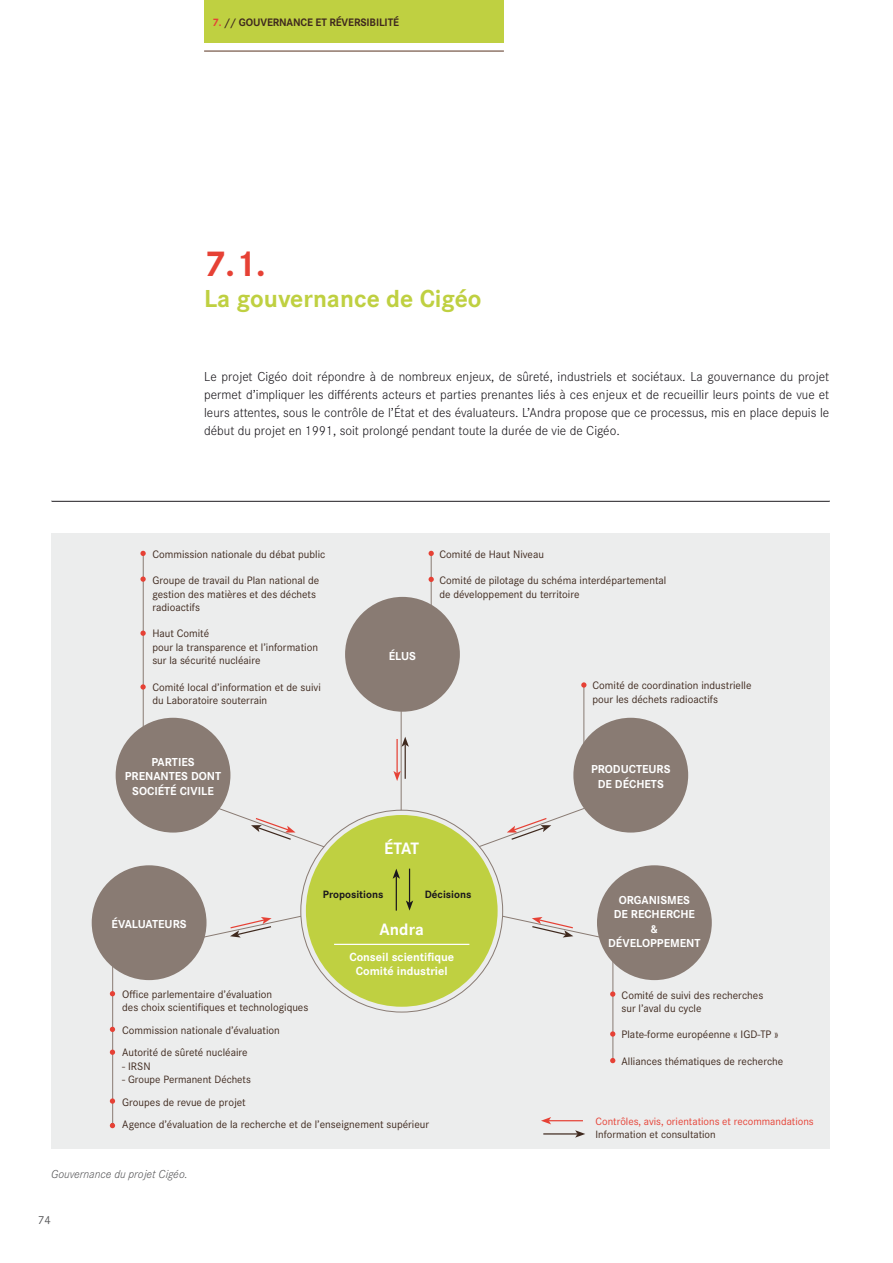
<style>
.page{position:relative;width:893px;height:1263px;background:#fff}
.page>*{position:absolute;margin:0;border:0;box-sizing:border-box;transform-origin:0 0}
.t1{font:700 37.5px "Corporate S";color:#e64135}
.t2{font:700 25.5px "Corporate S";color:#bfd041}
.t3{font:700 17.1px "Corporate S";color:#fff}
.t4{font:300 13.5px/18px "Corporate S";color:#1a171c;text-align:justify}
.t5{font:700 12.3px/14.7px "Corporate S";color:#fff;text-align:center}
.t6{font:700 12px/14.4px "Corporate S";color:#fff;text-align:center}
.t7{font:italic 300 12px "Corporate S";color:#58585a}
.t8{font:12px "Corporate S";color:#58585a}
.t9{font:11.25px/13.5px "Corporate S";color:#3f291e}
.t10{font:700 11.25px "Corporate S";letter-spacing:-.01em;color:#3f291e}
.t11{font:10.95px "Corporate S";color:#3f291e}
.t12{font:10.95px "Corporate S";color:#e64135}
.t13{font:700 10.95px "Corporate S";color:#1a171c}
.s1{color:#e64135}
.s2{font-size:11.25px}
</style>
<div class="page">
<div style="left:51px;top:533px;width:778px;height:615px;background:#eceded"></div>
<hr style="left:52px;top:500px;width:778px;height:2px;background:#1a171c">
<hr style="left:52px;top:499px;width:778px;height:2px;background:#fff">
<hr style="left:401px;top:711px;width:1px;height:99px;background:#897b73">
<div style="left:573px;top:718px;width:115px;height:114px;background:#897b73;border-radius:50%"></div>
<hr style="left:584px;top:683px;width:1px;height:65px;background:#897b73">
<svg style="left:581px;top:682px;width:5px;height:6px"></svg>
<hr style="left:613px;top:957px;width:1px;height:103px;background:#897b73">
<svg style="left:610px;top:991px;width:5px;height:6px"></svg>
<svg style="left:610px;top:1031px;width:5px;height:6px"></svg>
<hr style="left:431px;top:552px;width:1px;height:103px;background:#897b73">
<svg style="left:429px;top:577px;width:5px;height:5px"></svg>
<svg style="left:429px;top:551px;width:5px;height:5px"></svg>
<div style="left:345px;top:597px;width:115px;height:115px;background:#897b73;border-radius:50%"></div>
<hr style="left:143px;top:553px;width:1px;height:184px;background:#897b73">
<svg style="left:140px;top:551px;width:6px;height:5px"></svg>
<svg style="left:140px;top:576px;width:6px;height:6px"></svg>
<svg style="left:140px;top:630px;width:6px;height:6px"></svg>
<svg style="left:140px;top:684px;width:6px;height:6px"></svg>
<div style="left:116px;top:718px;width:114px;height:114px;background:#897b73;border-radius:50%"></div>
<hr style="left:396px;top:739px;width:2px;height:34px;background:#e64135">
<svg style="left:393px;top:771px;width:8px;height:10px"></svg>
<hr style="left:405px;top:744px;width:1px;height:35px;background:#3f291e">
<svg style="left:401px;top:737px;width:8px;height:10px"></svg>
<svg style="left:205px;top:916px;width:96px;height:21px"></svg>
<svg style="left:502px;top:916px;width:97px;height:21px"></svg>
<hr style="left:549px;top:1120px;width:34px;height:1px;background:#e64135">
<svg style="left:541px;top:1117px;width:10px;height:7px"></svg>
<hr style="left:543px;top:1133px;width:34px;height:1px;background:#3f291e">
<svg style="left:575px;top:1130px;width:10px;height:8px"></svg>
<div style="left:306px;top:815px;width:192px;height:192px;background:#bfd041;border-radius:50%"></div>
<hr style="left:334px;top:944px;width:135px;height:1px;background:#fff">
<hr style="left:396px;top:876px;width:1px;height:35px;background:#1a171c">
<svg style="left:393px;top:869px;width:7px;height:10px"></svg>
<hr style="left:409px;top:869px;width:1px;height:34px;background:#1a171c">
<svg style="left:406px;top:900px;width:7px;height:11px"></svg>
<div style="left:92px;top:865px;width:115px;height:115px;background:#897b73;border-radius:50%"></div>
<hr style="left:112px;top:955px;width:1px;height:169px;background:#897b73">
<svg style="left:110px;top:991px;width:5px;height:5px"></svg>
<svg style="left:110px;top:1027px;width:5px;height:5px"></svg>
<svg style="left:110px;top:1049px;width:5px;height:6px"></svg>
<svg style="left:110px;top:1123px;width:5px;height:5px"></svg>
<svg style="left:110px;top:1098px;width:5px;height:6px"></svg>
<svg style="left:479px;top:808px;width:106px;height:39px"></svg>
<svg style="left:218px;top:808px;width:106px;height:39px"></svg>
<div style="left:597px;top:865px;width:115px;height:115px;background:#897b73;border-radius:50%"></div>
<svg style="left:610px;top:1058px;width:5px;height:5px"></svg>
<div style="left:204px;top:0;width:300px;height:43px;background:#bfd041"></div>
<hr style="left:204px;top:50px;width:300px;height:2px;background:#90776a">
<p class="t10" style="left:213px;top:16px;width:188px"><span class="s1">7.</span> // GOUVERNANCE ET RÉVERSIBILITÉ</p>
<h1 class="t1" style="left:204px;top:242px;width:63px">7.1.</h1>
<h2 class="t2" style="left:204px;top:284px;width:279px">LA GOUVERNANCE DE CIGÉO</h2>
<p class="t4" style="left:204px;top:368px;width:627px">Le projet Cigéo doit répondre à de nombreux enjeux, de sûreté, industriels et sociétaux. La gouvernance du projet permet d’impliquer les différents acteurs et parties prenantes liés à ces enjeux et de recueillir leurs points de vue et leurs attentes, sous le contrôle de l’État et des évaluateurs. L’Andra propose que ce processus, mis en place depuis le début du projet en 1991, soit prolongé pendant toute la durée de vie de Cigéo.</p>
<p class="t9" style="left:152px;top:547px;width:175px">Commission nationale du débat public</p>
<p class="t9" style="left:152px;top:574px;width:168px">Groupe de travail du Plan national de gestion des matières et des déchets radioactifs</p>
<p class="t9" style="left:152px;top:627px;width:167px">Haut Comité<br>pour la transparence et l’information sur la sécurité nucléaire</p>
<p class="t9" style="left:152px;top:680px;width:170px">Comité local d’information et de suivi du Laboratoire souterrain</p>
<p class="t6" style="left:125px;top:755px;width:98px">PARTIES<br>PRENANTES DONT<br>SOCIÉTÉ CIVILE</p>
<p class="t6" style="left:389px;top:649px;width:29px">ÉLUS</p>
<p class="t9" style="left:439px;top:547px;width:106px">Comité de Haut N iveau</p>
<p class="t9" style="left:439px;top:574px;width:228px">Comité de pilotage du schéma interdépartemental de développement du territoire</p>
<p class="t9" style="left:592px;top:679px;width:160px">Comité de coordination industrielle pour les déchets radioactifs</p>
<h3 class="t3" style="left:384px;top:838px;width:36px">ÉTAT</h3>
<p class="t6" style="left:591px;top:762px;width:81px">PRODUCTEURS<br>DE DÉCHETS</p>
<p class="t6" style="left:112px;top:917px;width:77px">ÉVALUATEURS</p>
<p class="t13" style="left:323px;top:888px;width:62px">PROPOSITIONS</p>
<p class="t13" style="left:425px;top:888px;width:48px">DÉCISIONS</p>
<h3 class="t3" style="left:380px;top:919px;width:46px">ANDRA</h3>
<p class="t5" style="left:349px;top:949px;width:106px">CONSEIL SCIENTIFIQUE<br>COMITÉ INDUSTRIEL</p>
<p class="t9" style="left:122px;top:987px;width:188px">Office parlementaire d’évaluation<br>des choix scientifiques et technologiques</p>
<p class="t9" style="left:122px;top:1019px;width:159px;line-height:22.5px">Commission nationale d’évaluation<br>Autorité de sûreté nucléaire</p>
<p class="t9" style="left:122px;top:1059px;width:13px">- IRSN</p>
<p class="t11" style="left:122px;top:1073px;width:130px"><span class="s2">-</span> Groupe Permanent Déchets</p>
<p class="t9" style="left:122px;top:1091px;width:308px;line-height:22.5px">Groupes de revue de projet<br>agence d’évaluation de la recherche et de l’enseignement supérieur</p>
<p class="t7" style="left:51px;top:1167px;width:138px">Gouvernance du projet Cigéo.</p>
<p class="t8" style="left:38px;top:1213px;width:14px">74</p>
<p class="t6" style="left:608px;top:893px;width:94px">ORGANISMES<br>DE RECHERCHE<br>&amp;<br>DÉVELOPPEMENT</p>
<p class="t9" style="left:622px;top:988px;width:143px">Comité de suivi des recherches sur l’aval du cycle</p>
<p class="t9" style="left:622px;top:1028px;width:158px">Plate-forme européenne « IGD-TP »</p>
<p class="t9" style="left:622px;top:1054px;width:163px">Alliances thématiques de recherche</p>
<p class="t12" style="left:595px;top:1115px;width:220px">Contrôles, avis, orientations et recommandations</p>
<p class="t11" style="left:595px;top:1128px;width:122px">I nformation et consultation</p>
</div>
